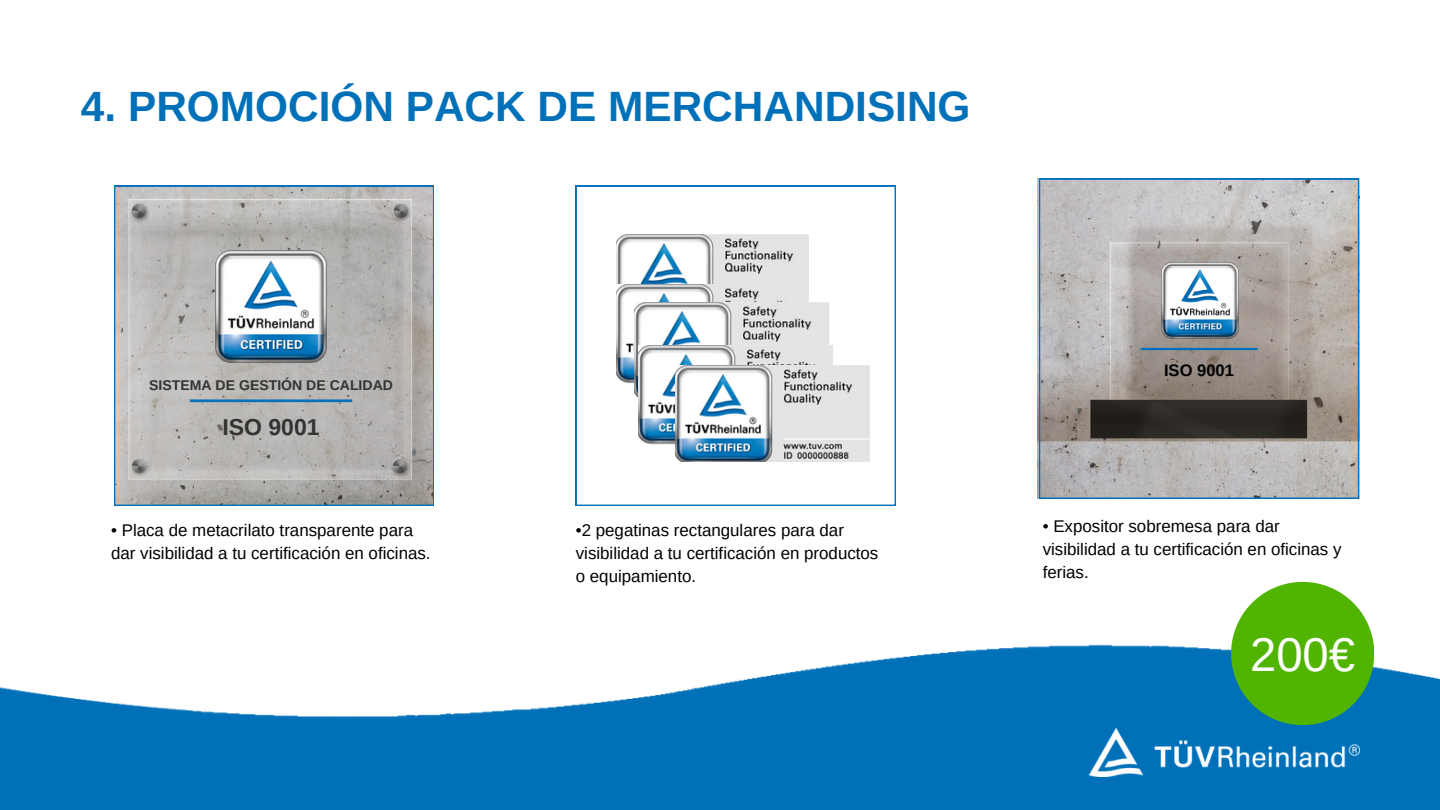
<style>
.page{position:relative;width:1440px;height:810px;background:#fff}
.page>*{position:absolute;margin:0;border:0;box-sizing:border-box;transform-origin:0 0}
.t1{font:47.25px "Arimo";color:#fff}
.t2{font:700 42.3px "Arimo";color:#0071b9}
.t3{font:700 22.95px "Arimo";color:#333}
.t4{font:16.95px/23px "Arimo";color:#000}
.t5{font:700 16.65px "Arimo";color:#000}
.t6{font:700 14.1px "Arimo";color:#333}
</style>
<div class="page">
<img style="left:0;top:644px;width:1440px;height:166px">
<img style="left:1089px;top:728px;width:270px;height:48px">
<svg style="left:114px;top:186px;width:320px;height:319px;background:#b4b4b3"></svg>
<img style="left:215px;top:251px;width:112px;height:111px">
<hr style="left:190px;top:399px;width:162px;height:3px;background:#0071b9">
<svg style="left:1039px;top:179px;width:320px;height:319px;background:#a5a2a0"></svg>
<img style="left:1162px;top:262px;width:76px;height:77px">
<hr style="left:1141px;top:348px;width:117px;height:2px;background:#0071b9">
<svg style="left:576px;top:186px;width:319px;height:319px"></svg>
<img style="left:617px;top:235px;width:192px;height:68px">
<img style="left:617px;top:285px;width:189px;height:100px">
<img style="left:635px;top:303px;width:196px;height:100px">
<img style="left:639px;top:346px;width:193px;height:104px">
<img style="left:676px;top:366px;width:193px;height:95px">
<svg style="left:1231px;top:582px;width:143px;height:143px;background:#5ab42e"></svg>
<p class="t2" style="left:81px;top:82px;width:891px">4. PROMOCIÓN PACK DE MERCHANDISING</p>
<p class="t6" style="left:149px;top:377px;width:245px">SISTEMA DE GESTIÓN DE CALIDAD</p>
<p class="t3" style="left:222px;top:414px;width:99px">ISO 9001</p>
<p class="t4" style="left:111px;top:519px;width:321px">• Placa de metacrilato transparente para dar visibilidad a tu certificación en oficinas.</p>
<p class="t4" style="left:576px;top:519px;width:270px">•2 pegatinas rectangulares para dar</p>
<p class="t4" style="left:576px;top:542px;width:304px">visibilidad a tu certificación en productos o equipamiento.</p>
<p class="t5" style="left:1164px;top:361px;width:72px">ISO 9001</p>
<p class="t4" style="left:1043px;top:515px;width:300px">• Expositor sobremesa para dar visibilidad a tu certificación en oficinas y ferias.</p>
<p class="t1" style="left:1250px;top:628px;width:107px">200€</p>
</div>
